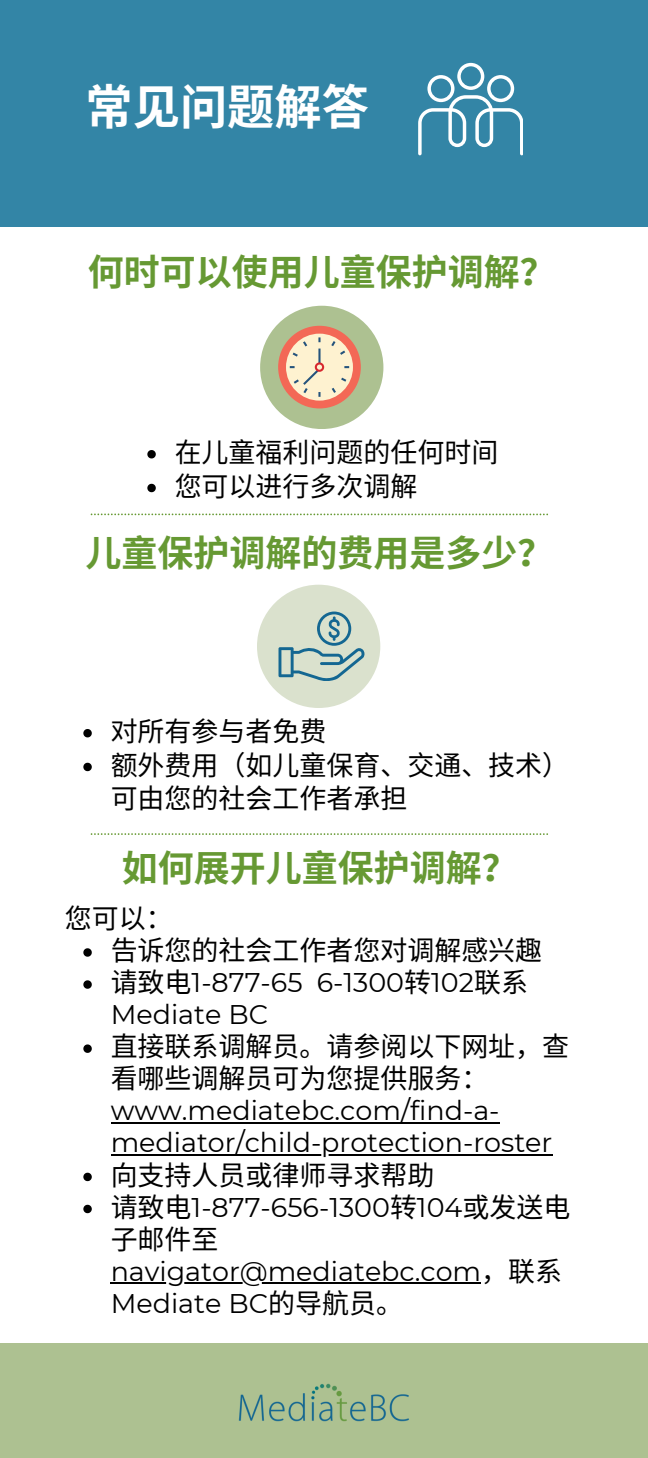
<style>
.page{position:relative;width:648px;height:1458px;background:#fff}
.page>*{position:absolute;margin:0;border:0;box-sizing:border-box;transform-origin:0 0}
.t1{font:700 47.25px "Noto Sans CJ Ksc";color:#fff}
.t2{font:700 36.68px "Montserrat";color:#fff}
.t3{font:700 36px "Noto Sans CJ Ksc";color:#693}
.t4{font:27px/31.9px "Montserrat";color:#000}
.t5{font:27px/31.9px "Noto Sans CJ Ksc";color:#000}
.s1{font-family:"Noto Sans CJ Ksc"}
.s2{font-family:"Montserrat"}
</style>
<div class="page">
<div style="left:0;top:1343px;width:648px;height:115px;background:#adc191"></div>
<svg style="left:91px;top:514px;width:457px;height:1px"></svg>
<div style="left:260px;top:306px;width:123px;height:123px;background:#adc191;border-radius:50%"></div>
<div style="left:0;top:0;width:648px;height:227px;background:#3385a6"></div>
<svg style="left:418px;top:62px;width:105px;height:93px"></svg>
<div style="left:278px;top:326px;width:83px;height:82px;background:#f36856;border-radius:50%"></div>
<div style="left:286px;top:334px;width:67px;height:67px;background:#fef2d0;border-radius:50%"></div>
<svg style="left:331px;top:338px;width:24px;height:21px"></svg>
<svg style="left:330px;top:366px;width:27px;height:39px"></svg>
<svg style="left:286px;top:337px;width:37px;height:70px"></svg>
<div style="left:315px;top:362px;width:9px;height:10px;border:2px solid #d7282f;border-radius:50%"></div>
<svg style="left:147px;top:450px;width:9px;height:8px"></svg>
<svg style="left:147px;top:484px;width:9px;height:8px"></svg>
<div style="left:257px;top:585px;width:123px;height:123px;background:#dae1cd;border-radius:50%"></div>
<svg style="left:279px;top:612px;width:86px;height:69px"></svg>
<svg style="left:83px;top:729px;width:9px;height:8px"></svg>
<svg style="left:83px;top:763px;width:9px;height:8px"></svg>
<svg style="left:83px;top:948px;width:9px;height:9px"></svg>
<svg style="left:83px;top:980px;width:9px;height:9px"></svg>
<svg style="left:83px;top:1044px;width:9px;height:9px"></svg>
<hr style="left:111px;top:1122px;width:389px;height:2px;background:#000">
<hr style="left:111px;top:1154px;width:441px;height:2px;background:#000">
<svg style="left:83px;top:1173px;width:9px;height:8px"></svg>
<svg style="left:83px;top:1205px;width:9px;height:8px"></svg>
<hr style="left:111px;top:1282px;width:370px;height:2px;background:#000">
<svg style="left:91px;top:833px;width:457px;height:2px"></svg>
<img style="left:238px;top:1383px;width:171px;height:39px">
<p class="t1" style="left:86px;top:70px;width:285px">常见问题解答</p>
<h2 class="t2" style="left:115px;top:86px;width:122px">Asked</h2>
<h2 class="t3" style="left:88px;top:243px;width:469px">何时可以使用儿童保护调解？</h2>
<p class="t5" style="left:175px;top:435px;width:325px">在儿童福利问题的任何时间</p>
<h1 class="t5" style="left:175px;top:468px;width:244px">您可以进行多次调解</h1>
<p class="t3" style="left:86px;top:524px;width:469px">儿童保护调解的费用是多少？</p>
<p class="t5" style="left:111px;top:713px;width:217px">对所有参与者免费</p>
<p class="t5" style="left:111px;top:746px;width:460px;line-height:33.8px">额外费用（如儿童保育、交通、技术）可由您的社会工作者承担</p>
<p class="t3" style="left:122px;top:839px;width:397px">如何展开儿童保护调解？</p>
<h2 class="t5" style="left:65px;top:901px;width:109px">您可以：</h2>
<p class="t5" style="left:111px;top:933px;width:433px">告诉您的社会工作者您对调解感兴趣</p>
<p class="t4" style="left:111px;top:966px;width:419px"><span class="s1">请致电</span>1-877-65 6-1300<span class="s1">转</span>102<span class="s1">联系<br></span>Mediate BC</p>
<p class="t5" style="left:111px;top:1029px;width:460px">直接联系调解员。请参阅以下网址，查看哪些调解员可为您提供服务：<span class="s2">www.mediatebc.com/find-a-</span></p>
<h2 class="t4" style="left:111px;top:1127px;width:461px">mediator/child-protection-roster<span class="s1">向支持人员或律师寻求帮助<br>请致电</span>1-877-656-1300<span class="s1">转</span>104<span class="s1">或发送电</span></h2>
<p class="t5" style="left:111px;top:1221px;width:106px">子邮件至</p>
<p class="t4" style="left:111px;top:1255px;width:453px">navigator@mediatebc.com<span class="s1">，联系<br></span>Mediate BC<span class="s1">的导航员。</span></p>
</div>
